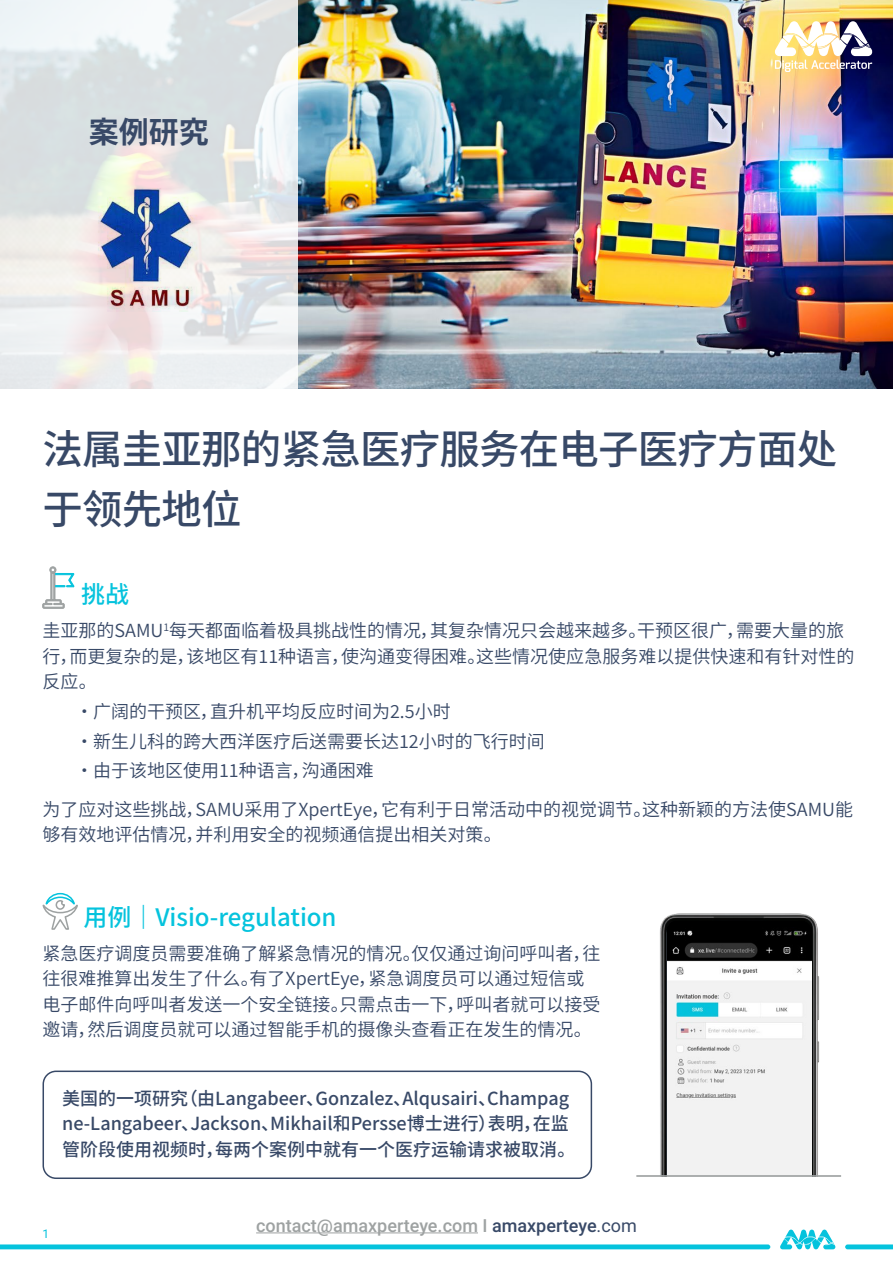
<style>
.page{position:relative;width:893px;height:1263px;background:#fff}
.page>*{position:absolute;margin:0;border:0;box-sizing:border-box;transform-origin:0 0}
.t1{font:500 40.5px/60px "Source Han Sans CN";letter-spacing:-.02em;color:#384967}
.t2{font:700 30px "Source Han Sans JP";color:#384967}
.t3{font:500 24px "Source Han Sans CN";color:#05c3dd}
.t4{font:18px/25.5px "Source Han Sans CN";color:#384967}
.t5{font:500 18px/25.5px "Source Han Sans CN";color:#384967}
.t6{font:500 18px "Roboto";color:#9ea2a2}
.t7{font:12px "Roboto";color:#05c3dd}
.s1{color:#384967}
.s2{font-weight:400;color:#384967}
</style>
<div class="page">
<img style="left:298px;top:0;width:595px;height:389px">
<svg style="left:0;top:0;width:298px;height:389px"></svg>
<svg style="left:42px;top:566px;width:32px;height:43px"></svg>
<svg style="left:42px;top:892px;width:36px;height:38px"></svg>
<hr style="left:256px;top:1232px;width:222px;height:1px;background:#9ea2a2">
<svg style="left:0;top:1244px;width:770px;height:5px;background:#1dc8e0"></svg>
<svg style="left:845px;top:1244px;width:48px;height:5px"></svg>
<svg style="left:780px;top:1229px;width:55px;height:20px"></svg>
<svg style="left:775px;top:21px;width:97px;height:51px"></svg>
<img style="left:89px;top:179px;width:119px;height:132px">
<img style="left:660px;top:913px;width:160px;height:262px">
<svg style="left:667px;top:921px;width:144px;height:6px"></svg>
<img style="left:667px;top:927px;width:144px;height:248px">
<hr style="left:636px;top:1175px;width:205px;height:2px;background:#9ea2a2">
<div style="left:43px;top:1070px;width:549px;height:109px;border:2px solid #384967;border-radius:13px"></div>
<p class="t2" style="left:89px;top:115px;width:121px">案例研究</p>
<p class="t1" style="left:43px;top:420px;width:796px">法属圭亚那的紧急医疗服务在电子医疗方面处于领先地位</p>
<p class="t3" style="left:81px;top:581px;width:49px">挑战</p>
<p class="t4" style="left:43px;top:618px;width:813px">圭亚那的SAMU<sup>1</sup>每天都面临着极具挑战性的情况，其复杂情况只会越来越多。干预区很广，需要大量的旅行，而更复杂的是，该地区有11种语言，使沟通变得困难。这些情况使应急服务难以提供快速和有针对性的反应。</p>
<p class="t4" style="left:76px;top:699px;width:377px">•广阔的干预区，直升机平均反应时间为2.5小时</p>
<p class="t4" style="left:76px;top:729px;width:471px">•新生儿科的跨大西洋医疗后送需要长达12小时的飞行时间</p>
<p class="t4" style="left:76px;top:758px;width:300px">•由于该地区使用11种语言，沟通困难</p>
<p class="t4" style="left:43px;top:797px;width:812px">为了应对这些挑战，SAMU采用了XpertEye，它有利于日常活动中的视觉调节。这种新颖的方法使SAMU能够有效地评估情况，并利用安全的视频通信提出相关对策。</p>
<p class="t3" style="left:83px;top:903px;width:255px">用例｜Visio-regulation</p>
<p class="t4" style="left:43px;top:940px;width:559px">紧急医疗调度员需要准确了解紧急情况的情况。仅仅通过询问呼叫者，往往很难推算出发生了什么。有了XpertEye，紧急调度员可以通过短信或电子邮件向呼叫者发送一个安全链接。只需点击一下，呼叫者就可以接受邀请，然后调度员就可以通过智能手机的摄像头查看正在发生的情况。</p>
<p class="t5" style="left:62px;top:1086px;width:515px">美国的一项研究（由Langabeer、Gonzalez、Alqusairi、Champag ne-Langabeer、Jackson、Mikhail和Persse博士进行）表明，在监管阶段使用视频时，每两个案例中就有一个医疗运输请求被取消。</p>
<p class="t7" style="left:43px;top:1225px;width:8px">1</p>
<p class="t6" style="left:256px;top:1212px;width:382px">contact@amaxperteye.com I <span class="s1">amaxperteye</span><span class="s2">.com</span></p>
</div>
